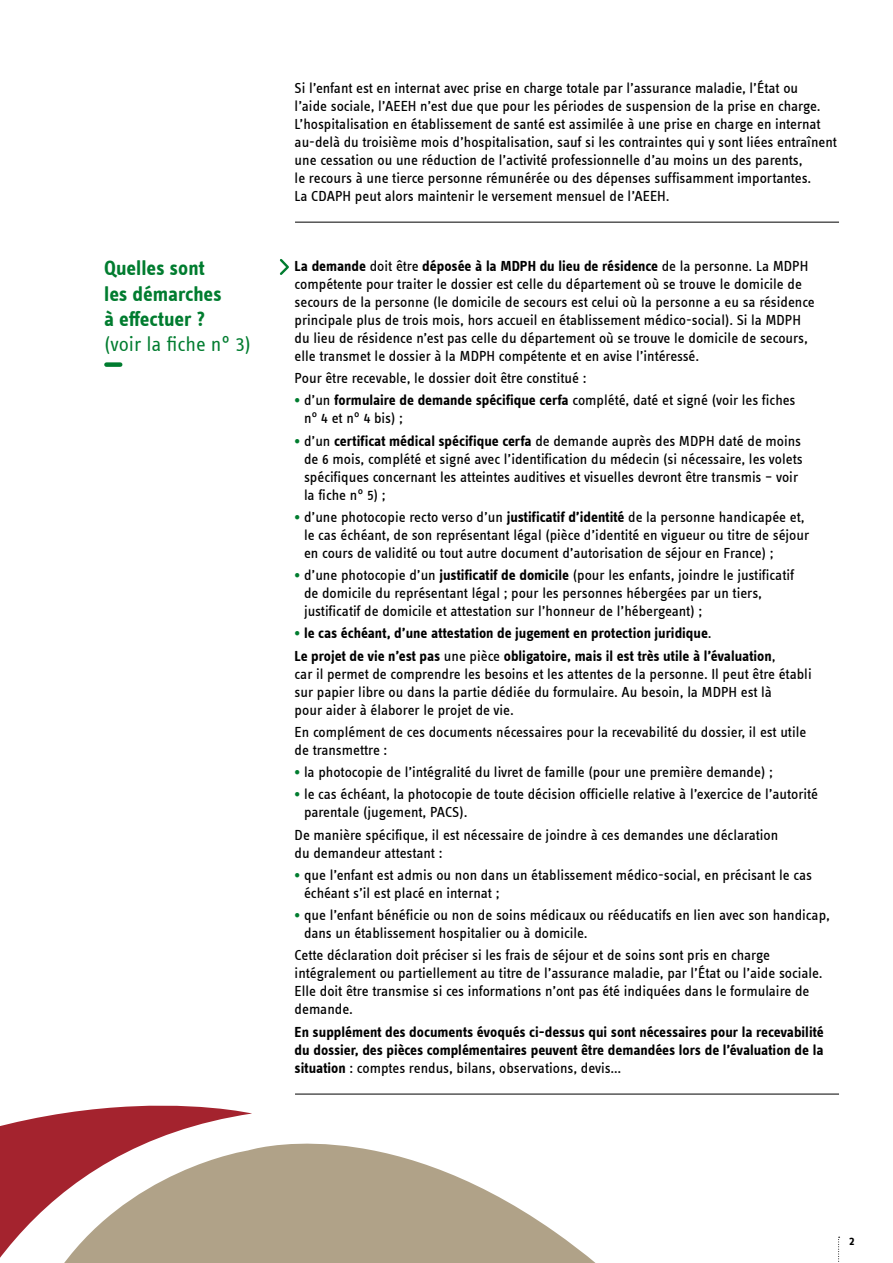
<style>
.page{position:relative;width:893px;height:1263px;background:#fff}
.page>*{position:absolute;margin:0;border:0;box-sizing:border-box;transform-origin:0 0}
.Mise_en_avant_texte{font:700 21px/25.2px "Info Text Offc";color:#007c2f}
.Texte_courant{font:15px/18px "Info Text Offc";color:#000}
.Texte_courant-2{font:700 15px/18px "Info Text Offc";color:#000;text-align:justify}
.t1{font:700 12px "Info Text Offc";color:#000}
.s1{font-weight:400}
.s2{font-weight:700}
.s3{font-weight:700;color:#007c2f}
.s4{color:#007c2f}
</style>
<div class="page">
<svg style="left:838px;top:1237px;width:2px;height:25px"></svg>
<svg style="left:252px;top:1143px;width:344px;height:120px;fill:#b0a288"></svg>
<svg style="left:0;top:1105px;width:252px;height:158px"></svg>
<div style="left:106px;top:362px;width:14px;height:5px;background:#007c2f"></div>
<hr style="left:295px;top:222px;width:544px;height:1px;background:#000">
<hr style="left:295px;top:1094px;width:544px;height:1px;background:#000">
<svg style="left:279px;top:259px;width:10px;height:16px"></svg>
<p class="Mise_en_avant_texte" style="left:104px;top:256px;width:148px">Quelles sont<br>les démarches<br>à effectuer ?<br><span class="s1">(voir la fiche n° 3)</span></p>
<p class="Texte_courant" style="left:295px;top:79px;width:544px">Si l’enfant est en internat avec prise en charge totale par l’assurance maladie, l’État ou<br>l’aide sociale, l’AEEH n’est due que pour les périodes de suspension de la prise en charge.<br>L’hospitalisation en établissement de santé est assimilée à une prise en charge en internat au-delà du troisième mois d’hospitalisation, sauf si les contraintes qui y sont liées entraînent une cessation ou une réduction de l’activité professionnelle d’au moins un des parents,<br>le recours à une tierce personne rémunérée ou des dépenses suffisamment importantes.<br>La CDAPH peut alors maintenir le versement mensuel de l’AEEH.</p>
<p class="Texte_courant" style="left:295px;top:257px;width:522px"><span class="s2">La demande</span> doit être <span class="s2">déposée à la MDPH du lieu de résidence</span> de la personne. La MDPH compétente pour traiter le dossier est celle du département où se trouve le domicile de secours de la personne (le domicile de secours est celui où la personne a eu sa résidence principale plus de trois mois, hors accueil en établissement médico-social). Si la MDPH du lieu de résidence n’est pas celle du département où se trouve le domicile de secours, elle transmet le dossier à la MDPH compétente et en avise l’intéressé.</p>
<p class="Texte_courant" style="left:295px;top:369px;width:293px">Pour être recevable, le dossier doit être constitué :</p>
<p class="Texte_courant" style="left:304px;top:391px;width:493px;text-indent:-9px"><span class="s3">•</span> d’un <span class="s2">formulaire de demande spécifique cerfa</span> complété, daté et signé (voir les fiches n° 4 et n° 4 bis) ;</p>
<p class="Texte_courant" style="left:304px;top:432px;width:500px;text-indent:-9px"><span class="s3">•</span> d’un <span class="s2">certificat médical spécifique cerfa</span> de demande auprès des MDPH daté de moins de 6 mois, complété et signé avec l’identification du médecin (si nécessaire, les volets spécifiques concernant les atteintes auditives et visuelles devront être transmis – voir la fiche n° 5) ;</p>
<p class="Texte_courant" style="left:304px;top:508px;width:507px;text-indent:-9px"><span class="s3">•</span> d’une photocopie recto verso d’un <span class="s2">justificatif d’identité</span> de la personne handicapée et, le cas échéant, de son représentant légal (pièce d’identité en vigueur ou titre de séjour en cours de validité ou tout autre document d’autorisation de séjour en France) ;</p>
<p class="Texte_courant" style="left:304px;top:566px;width:491px;text-indent:-9px"><span class="s3">•</span> d’une photocopie d’un <span class="s2">justificatif de domicile</span> (pour les enfants, joindre le justificatif de domicile du représentant légal ; pour les personnes hébergées par un tiers, justificatif de domicile et attestation sur l’honneur de l’hébergeant) ;</p>
<p class="Texte_courant-2" style="left:295px;top:624px;width:419px"><span class="s4">•</span> le cas échéant, d’une attestation de jugement en protection juridique<span class="s1">.</span></p>
<p class="Texte_courant" style="left:295px;top:647px;width:518px"><span class="s2">Le projet de vie n’est pas</span> une pièce <span class="s2">obligatoire, mais il est très utile à l’évaluation</span>,<br>car il permet de comprendre les besoins et les attentes de la personne. Il peut être établi sur papier libre ou dans la partie dédiée du formulaire. Au besoin, la MDPH est là<br>pour aider à élaborer le projet de vie.</p>
<p class="Texte_courant" style="left:295px;top:723px;width:513px">En complément de ces documents nécessaires pour la recevabilité du dossier, il est utile de transmettre :</p>
<p class="Texte_courant" style="left:295px;top:763px;width:480px"><span class="s3">•</span> la photocopie de l’intégralité du livret de famille (pour une première demande) ;</p>
<p class="Texte_courant" style="left:304px;top:785px;width:515px;text-indent:-9px"><span class="s3">•</span> le cas échéant, la photocopie de toute décision officielle relative à l’exercice de l’autorité parentale (jugement, PACS).</p>
<p class="Texte_courant" style="left:295px;top:826px;width:485px">De manière spécifique, il est nécessaire de joindre à ces demandes une déclaration du demandeur attestant :</p>
<p class="Texte_courant" style="left:304px;top:866px;width:509px;text-indent:-9px"><span class="s3">•</span> que l’enfant est admis ou non dans un établissement médico-social, en précisant le cas échéant s’il est placé en internat ;</p>
<p class="Texte_courant" style="left:304px;top:906px;width:527px;text-indent:-9px"><span class="s3">•</span> que l’enfant bénéficie ou non de soins médicaux ou rééducatifs en lien avec son handicap, dans un établissement hospitalier ou à domicile.</p>
<p class="Texte_courant" style="left:295px;top:946px;width:529px">Cette déclaration doit préciser si les frais de séjour et de soins sont pris en charge intégralement ou partiellement au titre de l’assurance maladie, par l’État ou l’aide sociale.<br>Elle doit être transmise si ces informations n’ont pas été indiquées dans le formulaire de demande.</p>
<p class="Texte_courant-2" style="left:295px;top:1023px;width:531px">En supplément des documents évoqués ci-dessus qui sont nécessaires pour la recevabilité du dossier, des pièces complémentaires peuvent être demandées lors de l’évaluation de la situation <span class="s1">: comptes rendus, bilans, observations, devis…</span></p>
<p class="t1" style="left:849px;top:1234px;width:7px">2</p>
</div>
